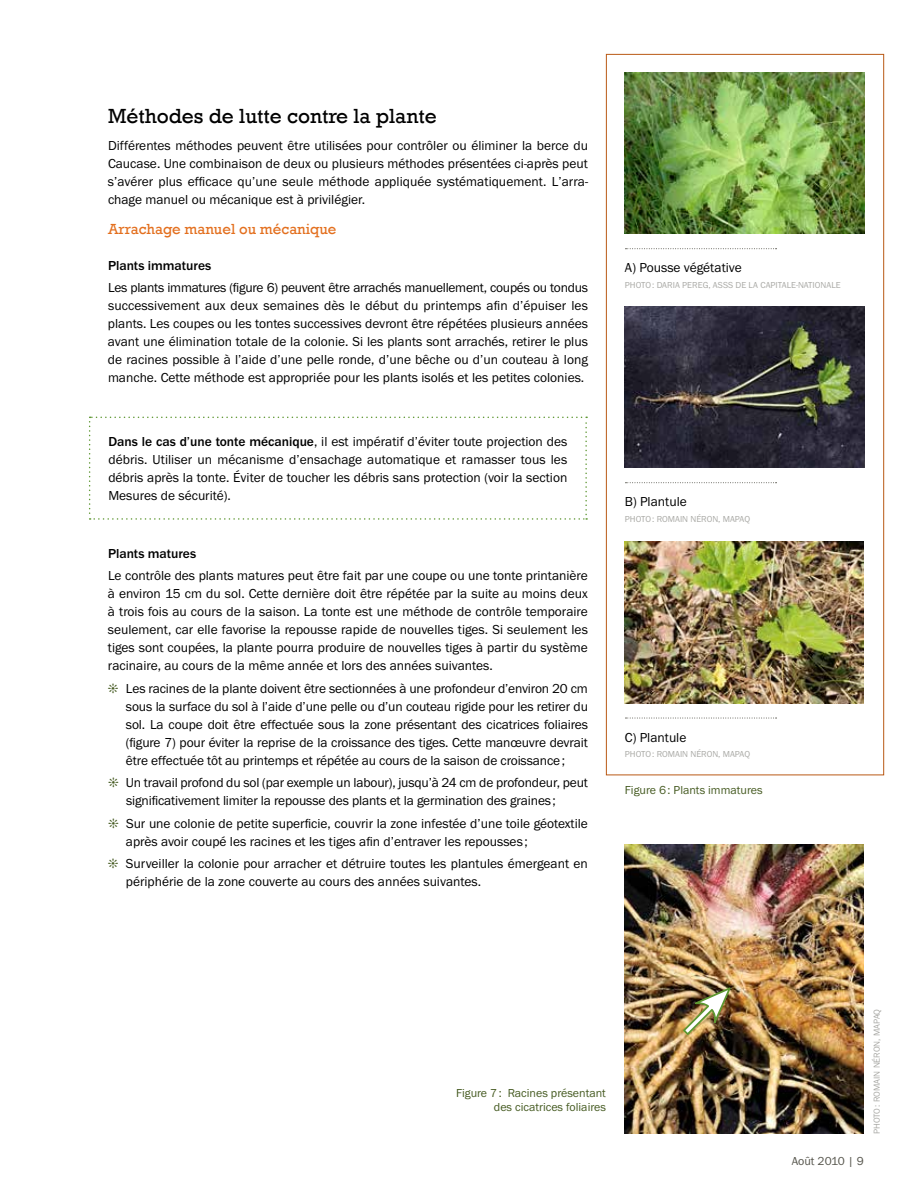
<style>
.page{position:relative;width:918px;height:1188px;background:#fff}
.page>*{position:absolute;margin:0;border:0;box-sizing:border-box;transform-origin:0 0}
.t1{font:21px "Rockwell";color:#000}
.t2{font:15px "Rockwell";color:#e36f1e}
.t3{font:13.5px/18px "Franklin Gothic";color:#000;text-align:justify}
.t4{font:700 13.5px "Franklin Gothic";color:#000}
.t5{font:12px/14.4px "Franklin Gothic";color:#455a21;text-align:right}
.t6{font:12px "Franklin Gothic";color:#54534a}
.t7{font:9px "Franklin Gothic";color:#a9a9a5}
.s1{font-weight:700}
.s2{color:#455a21}
</style>
<div class="page">
<svg style="left:89px;top:417px;width:498px;height:103px"></svg>
<div style="left:606px;top:54px;width:278px;height:721px;background:#fff;border:1px solid #b95915"></div>
<img style="left:625px;top:72px;width:240px;height:162px">
<svg style="left:626px;top:248px;width:151px;height:1px"></svg>
<img style="left:625px;top:306px;width:240px;height:162px">
<svg style="left:626px;top:482px;width:151px;height:1px"></svg>
<img style="left:625px;top:541px;width:239px;height:162px">
<svg style="left:626px;top:718px;width:151px;height:1px"></svg>
<img style="left:624px;top:845px;width:240px;height:289px">
<img style="left:681px;top:988px;width:51px;height:52px">
<h1 class="t1" style="left:108px;top:103px;width:330px">Méthodes de lutte contre la plante</h1>
<p class="t3" style="left:108px;top:136px;width:482px">Différentes méthodes peuvent être utilisées pour contrôler ou éliminer la berce du Caucase. Une combinaison de deux ou plusieurs méthodes présentées ci-après peut s’avérer plus efficace qu’une seule méthode appliquée systématiquement. L’arra&shy;chage manuel ou mécanique est à privilégier.</p>
<p class="t2" style="left:108px;top:220px;width:230px">Arrachage manuel ou mécanique</p>
<p class="t4" style="left:108px;top:257px;width:105px">Plants immatures</p>
<p class="t3" style="left:108px;top:279px;width:482px">Les plants immatures (figure 6) peuvent être arrachés manuellement, coupés ou tondus successivement aux deux semaines dès le début du printemps afin d’épuiser les plants. Les coupes ou les tontes successives devront être répétées plusieurs années avant une élimination totale de la colonie. Si les plants sont arrachés, retirer le plus de racines possible à l’aide d’une pelle ronde, d’une bêche ou d’un couteau à long manche. Cette méthode est appropriée pour les plants isolés et les petites colonies.</p>
<p class="t3" style="left:108px;top:433px;width:461px"><span class="s1">Dans le cas d’une tonte mécanique</span>, il est impératif d’éviter toute projection des débris. Utiliser un mécanisme d’ensachage automatique et ramasser tous les débris après la tonte. Éviter de toucher les débris sans protection (voir la section M esures de sécurité).</p>
<p class="t4" style="left:108px;top:545px;width:90px">Plants matures</p>
<p class="t3" style="left:108px;top:567px;width:482px">Le contrôle des plants matures peut être fait par une coupe ou une tonte printanière à environ 15 cm du sol. Cette dernière doit être répétée par la suite au moins deux à trois fois au cours de la saison. La tonte est une méthode de contrôle temporaire seulement, car elle favorise la repousse rapide de nouvelles tiges. Si seulement les tiges sont coupées, la plante pourra produire de nouvelles tiges à partir du système racinaire, au cours de la même année et lors des années suivantes.</p>
<p class="t3" style="left:126px;top:679px;width:464px;text-indent:-18px"><span class="s2">❊</span> Les racines de la plante doivent être sectionnées à une profondeur d’environ 20 cm sous la surface du sol à l’aide d’une pelle ou d’un couteau rigide pour les retirer du sol. La coupe doit être effectuée sous la zone présentant des cicatrices foliaires (figure 7) pour éviter la reprise de la croissance des tiges. Cette manœuvre devrait être effectuée tôt au printemps et répétée au cours de la saison de croissance ;</p>
<p class="t3" style="left:126px;top:774px;width:463px;text-indent:-18px"><span class="s2">❊</span> Un travail profond du sol (par exemple un labour), jusqu’à 24 cm de profondeur, peut significativement limiter la repousse des plants et la germination des graines ;</p>
<p class="t3" style="left:126px;top:814px;width:464px;text-indent:-18px"><span class="s2">❊</span> Sur une colonie de petite superficie, couvrir la zone infestée d’une toile géotextile après avoir coupé les racines et les tiges afin d’entraver les repousses ;</p>
<p class="t3" style="left:126px;top:855px;width:463px;text-indent:-18px"><span class="s2">❊</span> Surveiller la colonie pour arracher et détruire toutes les plantules émergeant en périphérie de la zone couverte au cours des années suivantes.</p>
<p class="t3" style="left:625px;top:259px;width:118px">A) Pousse végétative</p>
<p class="t7" style="left:625px;top:280px;width:217px">PHOTO : Dar ia Per eg, ASSS de la Capitale-Nationale</p>
<p class="t3" style="left:625px;top:493px;width:63px">B) Plantule</p>
<p class="t7" style="left:625px;top:514px;width:119px">PHOTO : Romain N éron, MAPAQ</p>
<p class="t3" style="left:625px;top:728px;width:63px">C) Plantule</p>
<p class="t7" style="left:625px;top:749px;width:119px">PHOTO : Romain N éron, MAPAQ</p>
<p class="t5" style="left:625px;top:783px;width:139px">Figure 6 : Plants immatures</p>
<p class="t5" style="left:456px;top:1086px;width:151px">Figure 7 : Racines présentant des cicatrices foliaires</p>
<p class="t7" style="left:872px;top:1134px;width:121px;rotate:-90deg">PHOTO : Romain Néron, MAPAQ</p>
<p class="t6" style="left:792px;top:1155px;width:74px">Août 2010 | 9</p>
</div>
